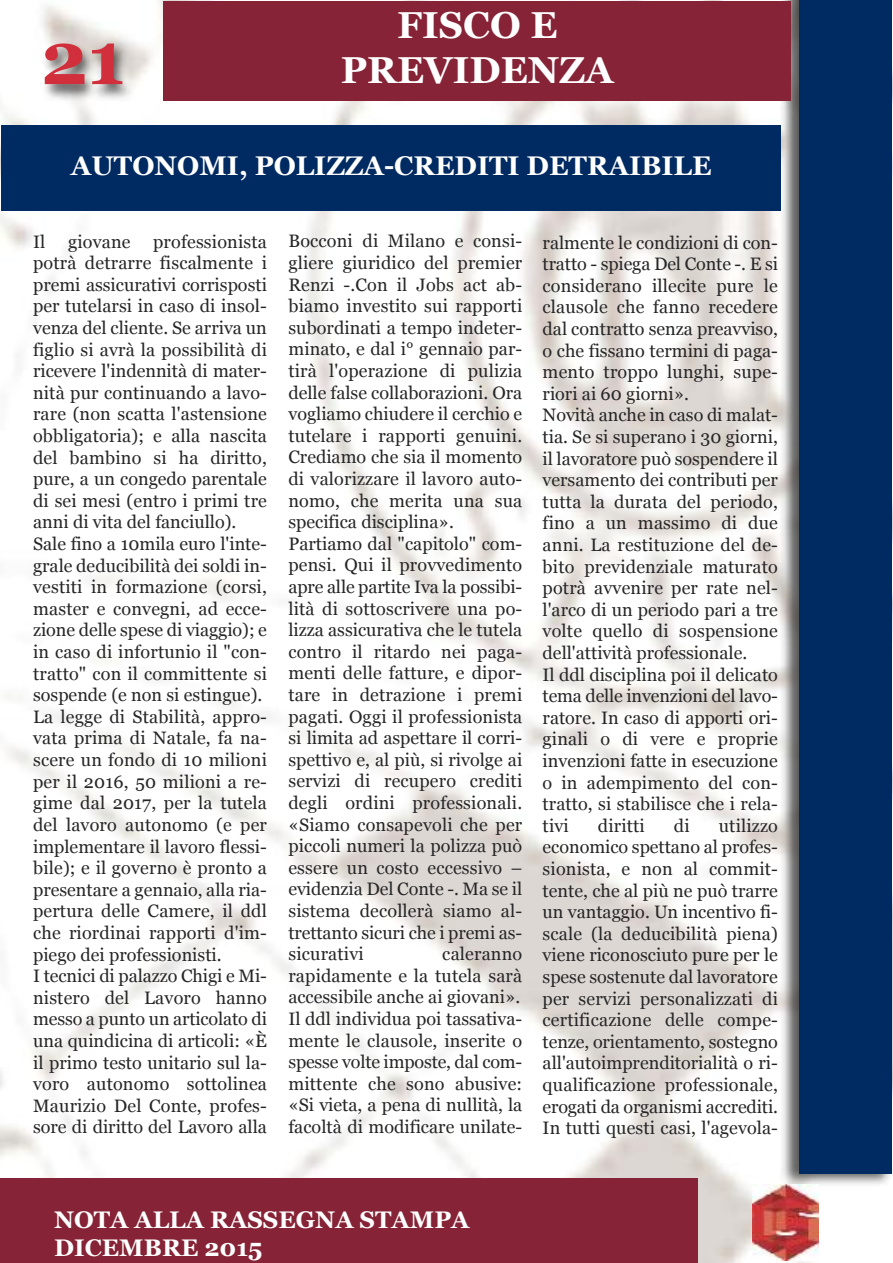
<style>
.page{position:relative;width:893px;height:1263px;background:#fff}
.page>*{position:absolute;margin:0;border:0;box-sizing:border-box;transform-origin:0 0}
.t1{font:700 75px "Georgia";color:#d12f3b}
.t2{font:700 37.5px/45px "Georgia";color:#fff;text-align:center}
.t3{font:700 27px "Georgia";color:#fff}
.t4{font:700 24px/28.8px "Georgia";color:#fff}
.t5{font:18px/21.6px "Georgia";letter-spacing:.005em;color:#272627}
</style>
<div class="page">
<img style="left:0;top:0;width:819px;height:1263px">
<img style="left:0;top:0;width:192px;height:120px">
<div style="left:0;top:1178px;width:697px;height:85px;background:#862336"></div>
<img style="left:777px;top:0;width:116px;height:1189px">
<div style="left:799px;top:0;width:93px;height:1173px;background:#002b62"></div>
<div style="left:164px;top:1px;width:627px;height:99px;background:#862336"></div>
<div style="left:2px;top:125px;width:779px;height:85px;background:#002b62"></div>
<img style="left:752px;top:1184px;width:66px;height:77px">
<h1 class="t1" style="left:41px;top:15px;width:85px">21</h1>
<h2 class="t2" style="left:341px;top:3px;width:274px">FISCO E<br>PREVIDENZA</h2>
<h3 class="t3" style="left:71px;top:150px;width:642px">AUTONOMI, POLIZZA-CREDITI DETRAIBILE</h3>
<p class="t5" style="left:33px;top:231px;width:235px;text-indent:120px">professionista potrà detrarre fiscalmente i premi assicurativi corrisposti per tutelarsi in caso di insol&shy;venza del cliente. Se arriva un figlio si avrà la possibilità di ricevere l'indennità di mater&shy;nità pur continuando a lavo&shy;rare (non scatta l'astensione obbligatoria); e alla nascita del bambino si ha diritto, pure, a un congedo parentale di sei mesi (entro i primi tre anni di vita del fanciullo).<br>Sale fino a 10mila euro l'inte&shy;grale deducibilità dei soldi in&shy;vestiti in formazione (corsi, master e convegni, ad ecce&shy;zione delle spese di viaggio); e in caso di infortunio il "con&shy;tratto" con il committente si sospende (e non si estingue).<br>La legge di Stabilità, appro&shy;vata prima di Natale, fa na&shy;scere un fondo di 10 milioni per il 2016, 50 milioni a re&shy;gime dal 2017, per la tutela del lavoro autonomo (e per implementare il lavoro flessi&shy;bile); e il governo è pronto a presentare a gennaio, alla ria&shy;pertura delle Camere, il ddl che riordinai rapporti d'im&shy;piego dei professionisti.<br>I tecnici di palazzo Chigi e Mi&shy;nistero del Lavoro hanno messo a punto un articolato di una quindicina di articoli: «È il primo testo unitario sul la&shy;voro autonomo sottolinea<br>Maurizio Del Conte, profes&shy;sore di diritto del Lavoro alla</p>
<p class="t5" style="left:33px;top:231px;width:14px">Il</p>
<p class="t5" style="left:68px;top:231px;width:64px">giovane</p>
<p class="t5" style="left:288px;top:230px;width:235px">Bocconi di Milano e consi&shy;gliere giuridico del premier<br>Renzi -.Con il Jobs act ab&shy;biamo investito sui rapporti subordinati a tempo indeter&shy;minato, e dal i° gennaio par&shy;tirà l'operazione di pulizia delle false collaborazioni. Ora vogliamo chiudere il cerchio e tutelare i rapporti genuini.<br>Crediamo che sia il momento di valorizzare il lavoro auto&shy;nomo, che merita una sua specifica disciplina».<br>Partiamo dal "capitolo" com&shy;pensi. Qui il provvedimento apre alle partite Iva la possibi&shy;lità di sottoscrivere una po&shy;lizza assicurativa che le tutela contro il ritardo nei paga&shy;menti delle fatture, e dipor&shy;tare in detrazione i premi pagati. Oggi il professionista si limita ad aspettare il corri&shy;spettivo e, al più, si rivolge ai servizi di recupero crediti degli ordini professionali. «Siamo consapevoli che per piccoli numeri la polizza può essere un costo eccessivo – evidenzia Del Conte -. Ma se il sistema decollerà siamo al&shy;trettanto sicuri che i premi as&shy;sicurativi</p>
<p class="t5" style="left:288px;top:943px;width:235px;text-align:justify;text-indent:154px">caleranno rapidamente e la tutela sarà accessibile anche ai giovani».<br>Il ddl individua poi tassativa&shy;mente le clausole, inserite o spesse volte imposte, dal com&shy;mittente che sono abusive: «Si vieta, a pena di nullità, la facoltà di modificare unilate-</p>
<p class="t5" style="left:543px;top:231px;width:237px">ralmente le condizioni di con&shy;tratto - spiega Del Conte -. E si considerano illecite pure le clausole che fanno recedere dal contratto senza preavviso, o che fissano termini di paga&shy;mento troppo lunghi, supe&shy;riori ai 60 giorni».<br>Novità anche in caso di malat&shy;tia. Se si superano i 30 giorni, il lavoratore può sospendere il versamento dei contributi per tutta la durata del periodo, fino a un massimo di due anni. La restituzione del de&shy;bito previdenziale maturato potrà avvenire per rate nel&shy;l'arco di un periodo pari a tre volte quello di sospensione dell'attività professionale.<br>Il ddl disciplina poi il delicato tema delle invenzioni del lavo&shy;ratore. In caso di apporti ori&shy;ginali o di vere e proprie invenzioni fatte in esecuzione o in adempimento del con&shy;tratto, si stabilisce che i rela&shy;tivi</p>
<p class="t5" style="left:543px;top:815px;width:237px;text-align:justify;text-indent:176px">utilizzo economico spettano al profes&shy;sionista, e non al commit&shy;tente, che al più ne può trarre un vantaggio. Un incentivo fi&shy;scale (la deducibilità piena) viene riconosciuto pure per le spese sostenute dal lavoratore per servizi personalizzati di certificazione delle compe&shy;tenze, orientamento, sostegno all'autoimprenditorialità o ri&shy;qualificazione professionale, erogati da organismi accrediti.<br>In tutti questi casi, l'agevola-</p>
<p class="t5" style="left:598px;top:815px;width:49px">diritti</p>
<p class="t5" style="left:674px;top:815px;width:17px">di</p>
<h3 class="t4" style="left:54px;top:1205px;width:417px">NOTA ALLA RASSEGNA STAMPA<br>DICEMBRE 2015</h3>
</div>
